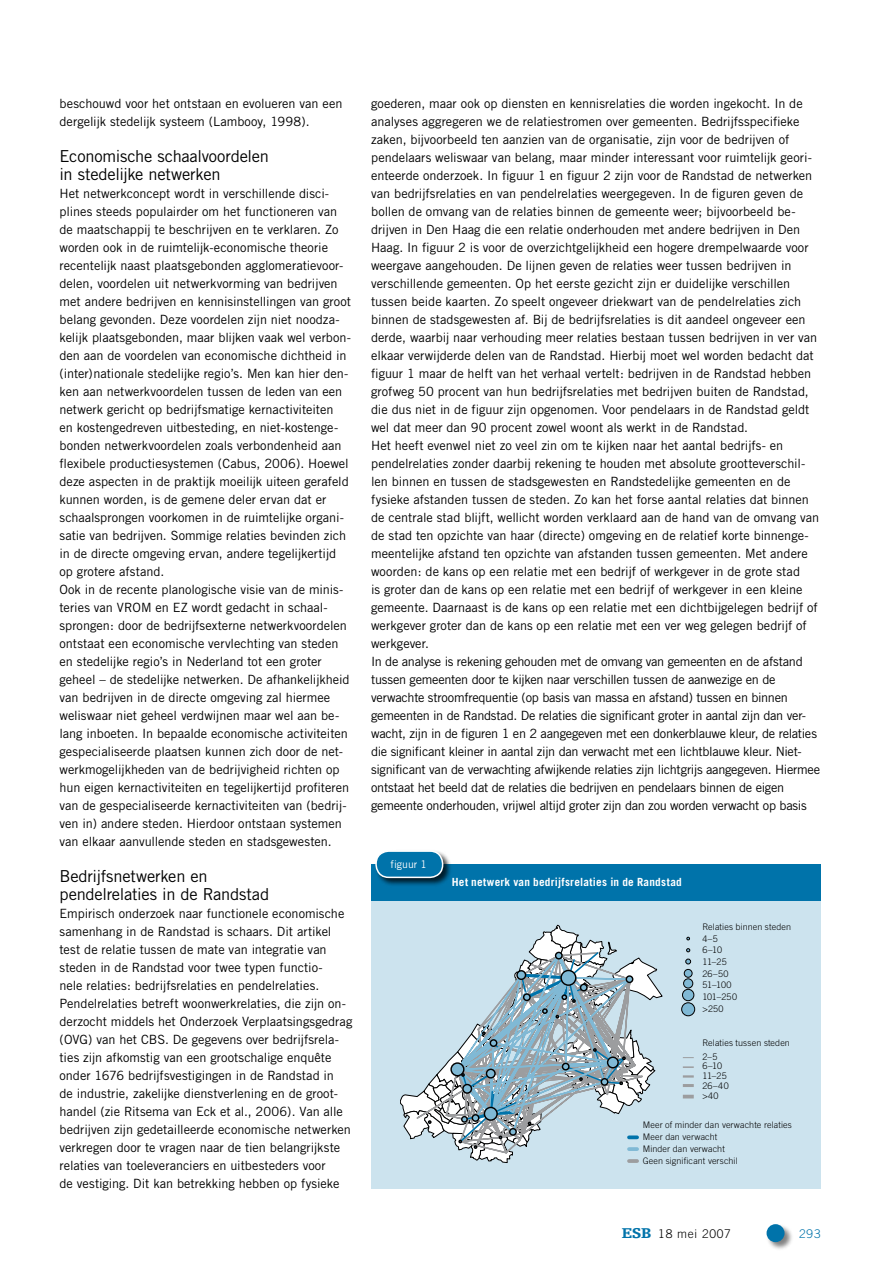
<style>
.page{position:relative;width:893px;height:1263px;background:#fff}
.page>*{position:absolute;margin:0;border:0;box-sizing:border-box;transform-origin:0 0}
.t1{font:16.5px/18px "Trade Gothic";letter-spacing:-.015em;color:#000}
.t2{font:12.75px/18px "Trade Gothic";letter-spacing:-.005em;color:#000}
.t3{font:300 12px "Trade Gothic";letter-spacing:.06em;color:#000}
.t4{font:300 12px "Trade Gothic";color:#0073aa}
.t5{font:700 11.25px "Trade Gothic";letter-spacing:.025em;color:#fff}
.t6{font:10.5px "Trade Gothic";color:#fff}
.t7{font:300 9px/11.6px "Trade Gothic";letter-spacing:.01em;color:#000}
.s1{font-family:"Egyptienne F";font-weight:900;font-size:15px;color:#0073aa}
</style>
<div class="page">
<div style="left:766px;top:1223px;width:28px;height:29px;background:#000;opacity:.5"></div>
<div style="left:766px;top:1224px;width:18px;height:18px;background:#0073aa;border-radius:50%"></div>
<div style="left:371px;top:900px;width:450px;height:288px;background:#cce3ee"></div>
<svg style="left:686px;top:937px;width:4px;height:3px"></svg>
<svg style="left:686px;top:948px;width:4px;height:4px"></svg>
<svg style="left:685px;top:959px;width:6px;height:5px"></svg>
<div style="left:684px;top:969px;width:8px;height:8px;background:#80b9d5;border-radius:50%"></div>
<div style="left:684px;top:969px;width:8px;height:9px;border:1px solid #000;border-radius:50%"></div>
<div style="left:684px;top:979px;width:9px;height:9px;background:#80b9d5;border-radius:50%"></div>
<div style="left:683px;top:978px;width:10px;height:10px;border:1px solid #000;border-radius:50%"></div>
<div style="left:682px;top:989px;width:12px;height:12px;background:#80b9d5;border-radius:50%"></div>
<div style="left:682px;top:989px;width:12px;height:12px;border:1px solid #000;border-radius:50%"></div>
<div style="left:682px;top:1003px;width:13px;height:13px;background:#80b9d5;border-radius:50%"></div>
<div style="left:681px;top:1002px;width:14px;height:14px;border:1px solid #000;border-radius:50%"></div>
<svg style="left:683px;top:1066px;width:11px;height:2px"></svg>
<svg style="left:683px;top:1075px;width:11px;height:2px"></svg>
<svg style="left:683px;top:1084px;width:11px;height:3px"></svg>
<svg style="left:683px;top:1095px;width:11px;height:3px"></svg>
<svg style="left:400px;top:924px;width:263px;height:239px"></svg>
<svg style="left:451px;top:1063px;width:13px;height:13px"></svg>
<div style="left:450px;top:1062px;width:14px;height:14px;border:1px solid #000;border-radius:50%"></div>
<div style="left:371px;top:864px;width:450px;height:36px;background:#0073aa"></div>
<div style="left:374px;top:849px;width:79px;height:39px;background:#000;opacity:.75"></div>
<div style="left:376px;top:851px;width:67px;height:26px;background:#0073aa;border-radius:13px"></div>
<div style="left:375px;top:850px;width:68px;height:28px;border:2px solid #fff;border-radius:13px"></div>
<p class="t2" style="left:60px;top:94px;width:284px">beschouwd voor het ontstaan en evolueren van een dergelijk stedelijk systeem (Lambooy, 1998).</p>
<p class="t1" style="left:60px;top:147px;width:211px">Economische schaalvoordelen in stedelijke netwerken</p>
<p class="t2" style="left:60px;top:184px;width:293px">Het netwerkconcept wordt in verschillende disci&shy;plines steeds populairder om het functioneren van de maatschappij te beschrijven en te verklaren. Zo worden ook in de ruimtelijk-economische theorie recentelijk naast plaatsgebonden agglomeratievoor&shy;delen, voordelen uit netwerkvorming van bedrijven met andere bedrijven en kennisinstellingen van groot belang gevonden. Deze voordelen zijn niet noodza&shy;kelijk plaatsgebonden, maar blijken vaak wel verbon&shy;den aan de voordelen van economische dichtheid in (inter)nationale stedelijke regio’s. Men kan hier den&shy;ken aan netwerkvoordelen tussen de leden van een netwerk gericht op bedrijfsmatige kernactiviteiten<br>en kostengedreven uitbesteding, en niet-kostenge&shy;bonden netwerkvoordelen zoals verbondenheid aan flexibele productiesystemen (Cabus, 2006). Hoewel deze aspecten in de praktijk moeilijk uiteen gerafeld kunnen worden, is de gemene deler ervan dat er schaalsprongen voorkomen in de ruimtelijke organi&shy;satie van bedrijven. Sommige relaties bevinden zich in de directe omgeving ervan, andere tegelijkertijd op grotere afstand.<br>Ook in de recente planologische visie van de minis&shy;teries van VROM en EZ wordt gedacht in schaal&shy;sprongen: door de bedrijfsexterne netwerkvoordelen ontstaat een economische vervlechting van steden en stedelijke regio’s in Nederland tot een groter geheel – de stedelijke netwerken. De afhankelijkheid van bedrijven in de directe omgeving zal hiermee weliswaar niet geheel verdwijnen maar wel aan be&shy;lang inboeten. In bepaalde economische activiteiten gespecialiseerde plaatsen kunnen zich door de net&shy;werkmogelijkheden van de bedrijvigheid richten op hun eigen kernactiviteiten en tegelijkertijd profiteren van de gespecialiseerde kernactiviteiten van (bedrij&shy;ven in) andere steden. Hierdoor ontstaan systemen van elkaar aanvullende steden en stadsgewesten.</p>
<p class="t1" style="left:60px;top:867px;width:211px">Bedrijfsnetwerken en pendelrelaties in de Randstad</p>
<p class="t2" style="left:60px;top:904px;width:294px">Empirisch onderzoek naar functionele economische samenhang in de Randstad is schaars. Dit artikel test de relatie tussen de mate van integratie van steden in de Randstad voor twee typen functio-<br>nele relaties: bedrijfsrelaties en pendelrelaties.<br>Pendelrelaties betreft woonwerkrelaties, die zijn on&shy;derzocht middels het Onderzoek Verplaatsingsgedrag (OVG) van het CBS. De gegevens over bedrijfsrela&shy;ties zijn afkomstig van een grootschalige enquête onder 1676 bedrijfsvestigingen in de Randstad in<br>de industrie, zakelijke dienstverlening en de groot&shy;handel (zie Ritsema van Eck et al., 2006). Van alle bedrijven zijn gedetailleerde economische netwerken verkregen door te vragen naar de tien belangrijkste relaties van toeleveranciers en uitbesteders voor<br>de vestiging. Dit kan betrekking hebben op fysieke</p>
<p class="t2" style="left:371px;top:94px;width:451px">goederen, maar ook op diensten en kennisrelaties die worden ingekocht. In de analyses aggregeren we de relatiestromen over gemeenten. Bedrijfsspecifieke zaken, bijvoorbeeld ten aanzien van de organisatie, zijn voor de bedrijven of pendelaars weliswaar van belang, maar minder interessant voor ruimtelijk geori&shy;ënteerde onderzoek. In figuur 1 en figuur 2 zijn voor de Randstad de netwerken van bedrijfsrelaties en van pendelrelaties weergegeven. In de figuren geven de bollen de omvang van de relaties binnen de gemeente weer; bijvoorbeeld be&shy;drijven in Den Haag die een relatie onderhouden met andere bedrijven in Den Haag. In figuur 2 is voor de overzichtgelijkheid een hogere drempelwaarde voor weergave aangehouden. De lijnen geven de relaties weer tussen bedrijven in verschillende gemeenten. Op het eerste gezicht zijn er duidelijke verschillen tussen beide kaarten. Zo speelt ongeveer driekwart van de pendelrelaties zich binnen de stadsgewesten af. Bij de bedrijfsrelaties is dit aandeel ongeveer een derde, waarbij naar verhouding meer relaties bestaan tussen bedrijven in ver van elkaar verwijderde delen van de Randstad. Hierbij moet wel worden bedacht dat figuur 1 maar de helft van het verhaal vertelt: bedrijven in de Randstad hebben grofweg 50 procent van hun bedrijfsrelaties met bedrijven buiten de Randstad, die dus niet in de figuur zijn opgenomen. Voor pendelaars in de Randstad geldt wel dat meer dan 90 procent zowel woont als werkt in de Randstad.<br>Het heeft evenwel niet zo veel zin om te kijken naar het aantal bedrijfs- en pendelrelaties zonder daarbij rekening te houden met absolute grootteverschil&shy;len binnen en tussen de stadsgewesten en Randstedelijke gemeenten en de fysieke afstanden tussen de steden. Zo kan het forse aantal relaties dat binnen de centrale stad blijft, wellicht worden verklaard aan de hand van de omvang van de stad ten opzichte van haar (directe) omgeving en de relatief korte binnenge&shy;meentelijke afstand ten opzichte van afstanden tussen gemeenten. Met andere woorden: de kans op een relatie met een bedrijf of werkgever in de grote stad<br>is groter dan de kans op een relatie met een bedrijf of werkgever in een kleine gemeente. Daarnaast is de kans op een relatie met een dichtbijgelegen bedrijf of werkgever groter dan de kans op een relatie met een ver weg gelegen bedrijf of werkgever.<br>In de analyse is rekening gehouden met de omvang van gemeenten en de afstand tussen gemeenten door te kijken naar verschillen tussen de aanwezige en de verwachte stroomfrequentie (op basis van massa en afstand) tussen en binnen gemeenten in de Randstad. De relaties die significant groter in aantal zijn dan ver&shy;wacht, zijn in de figuren 1 en 2 aangegeven met een donkerblauwe kleur, de relaties die significant kleiner in aantal zijn dan verwacht met een lichtblauwe kleur. Niet&shy;significant van de verwachting afwijkende relaties zijn lichtgrijs aangegeven. Hiermee ontstaat het beeld dat de relaties die bedrijven en pendelaars binnen de eigen gemeente onderhouden, vrijwel altijd groter zijn dan zou worden verwacht op basis</p>
<p class="t6" style="left:390px;top:858px;width:38px">figuur 1</p>
<p class="t5" style="left:452px;top:875px;width:231px">Het netwerk van bedrijfsrelaties in de Randstad</p>
<p class="t7" style="left:702px;top:921px;width:90px">Relaties binnen steden<br>4–5<br>6–10<br>11–25<br>26–50<br>51–100<br>101–250</p>
<p class="t7" style="left:702px;top:1003px;width:23px">&gt;250</p>
<p class="t7" style="left:702px;top:1037px;width:89px">Relaties tussen steden</p>
<p class="t7" style="left:702px;top:1051px;width:28px;line-height:9.8px">2–5<br>6–10<br>11–25<br>26–40 &gt;40</p>
<p class="t7" style="left:643px;top:1118px;width:150px;line-height:12px">Meer of minder dan verwachte relaties<br>Meer dan verwacht<br>Minder dan verwacht<br>Geen significant verschil</p>
<p class="t3" style="left:622px;top:1226px;width:111px"><span class="s1">ESB</span> 18 mei 2007</p>
<p class="t4" style="left:799px;top:1226px;width:23px">293</p>
</div>
